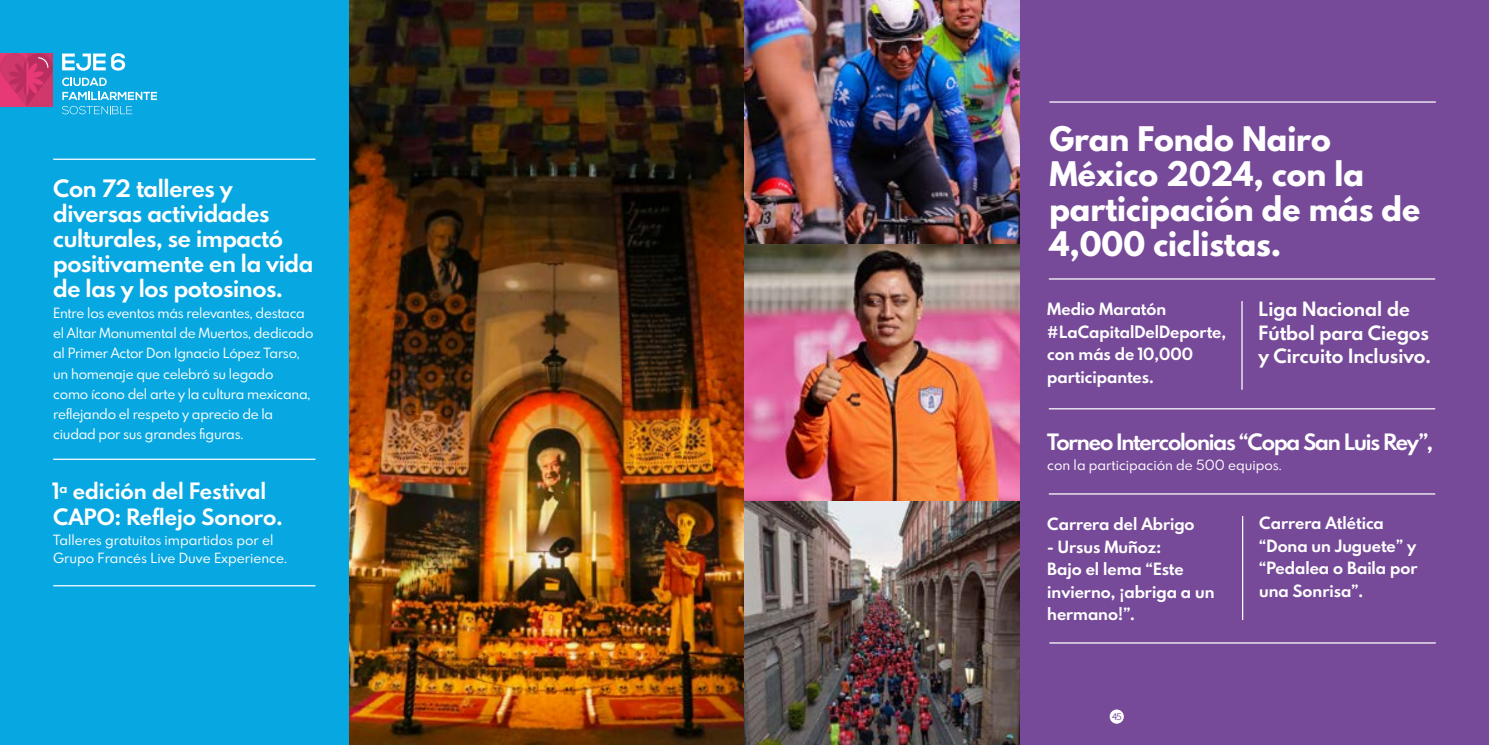
<style>
.page{position:relative;width:1489px;height:745px;background:#fff}
.page>*{position:absolute;margin:0;border:0;box-sizing:border-box;transform-origin:0 0}
.t1{font:800 30px/35px "Spartan MB";color:#fff}
.t2{font:700 21.25px/25px "Spartan MB";letter-spacing:-.015em;color:#fff}
.t3{font:700 20px/25px "Spartan MB";color:#fff}
.t4{font:700 20px "Spartan MB";letter-spacing:-.045em;color:#fff}
.t5{font:700 17.5px/23.8px "Spartan MB";color:#fff}
.t6{font:700 15px/22.5px "Spartan MB";color:#fff}
.t7{font:12.5px/20px "Spartan MB";letter-spacing:-.02em;color:#fff}
.t8{font:12.5px/18.8px "Spartan MB";color:#fff}
.t9{font:8.12px "Spartan MB";color:#764a98}
</style>
<div class="page">
<div style="left:0;top:0;width:349px;height:744px;background:#07a7e1"></div>
<img style="left:349px;top:0;width:670px;height:744px">
<hr style="left:53px;top:158px;width:262px;height:2px;background:#fff">
<hr style="left:53px;top:458px;width:262px;height:1px;background:#fff">
<hr style="left:53px;top:584px;width:262px;height:2px;background:#fff">
<svg style="left:62px;top:53px;width:63px;height:18px"></svg>
<svg style="left:62px;top:77px;width:45px;height:9px"></svg>
<svg style="left:62px;top:92px;width:95px;height:8px"></svg>
<svg style="left:62px;top:106px;width:70px;height:8px"></svg>
<svg style="left:0;top:53px;width:53px;height:53px;background:#d0356b"></svg>
<div style="left:1019px;top:0;width:469px;height:744px;background:#764a98"></div>
<hr style="left:1049px;top:101px;width:386px;height:2px;background:#fff">
<hr style="left:1048px;top:278px;width:386px;height:1px;background:#fff">
<hr style="left:1048px;top:408px;width:386px;height:1px;background:#fff">
<hr style="left:1048px;top:493px;width:386px;height:1px;background:#fff">
<hr style="left:1049px;top:642px;width:386px;height:1px;background:#fff">
<hr style="left:1241px;top:301px;width:1px;height:88px;background:#fff">
<hr style="left:1241px;top:515px;width:2px;height:104px;background:#fff">
<div style="left:1109px;top:709px;width:14px;height:14px;background:#fff;border-radius:50%"></div>
<h2 class="t2" style="left:53px;top:175px;width:261px">Con 72 talleres y diversas actividades culturales, se impactó positivamente en la vida de las y los potosinos.</h2>
<p class="t7" style="left:53px;top:303px;width:262px">Entre los eventos más relevantes, destaca el Altar Monumental de Muertos, dedicado al Primer Actor Don Ignacio López Tarso, un homenaje que celebró su legado<br>como ícono del arte y la cultura mexicana, reflejando el respeto y aprecio de la ciudad por sus grandes figuras.</p>
<h3 class="t3" style="left:53px;top:478px;width:231px">1<sup>a</sup> edición del Festival<br>CAPO: Reflejo Sonoro.</h3>
<p class="t8" style="left:53px;top:529px;width:235px">Talleres gratuitos impartidos por el<br>Grupo Francés Live Duve Experience.</p>
<h1 class="t1" style="left:1049px;top:121px;width:372px">Gran Fondo Nairo<br>México 2024, con la participación de más de<br>4,000 ciclistas.</h1>
<p class="t6" style="left:1047px;top:297px;width:180px">Medio Maratón #LaCapitalDelDeporte, con más de 10,000 participantes.</p>
<h3 class="t5" style="left:1258px;top:296px;width:174px">Liga Nacional de<br>Fútbol para Ciegos y Circuito Inclusivo.</h3>
<h3 class="t4" style="left:1047px;top:426px;width:387px">Torneo Intercolonias “Copa San Luis Rey”,</h3>
<p class="t8" style="left:1047px;top:455px;width:236px">con la participación de 500 equipos.</p>
<p class="t6" style="left:1047px;top:512px;width:149px">Carrera del Abrigo</p>
<p class="t6" style="left:1047px;top:534px;width:169px">- Ursus Muñoz:<br>Bajo el lema “Este invierno, ¡abriga a un hermano!”.</p>
<p class="t9" style="left:1111px;top:709px;width:11px">45</p>
<p class="t6" style="left:1259px;top:511px;width:160px">Carrera Atlética “Dona un Juguete” y “Pedalea o Baila por una Sonrisa”.</p>
</div>
